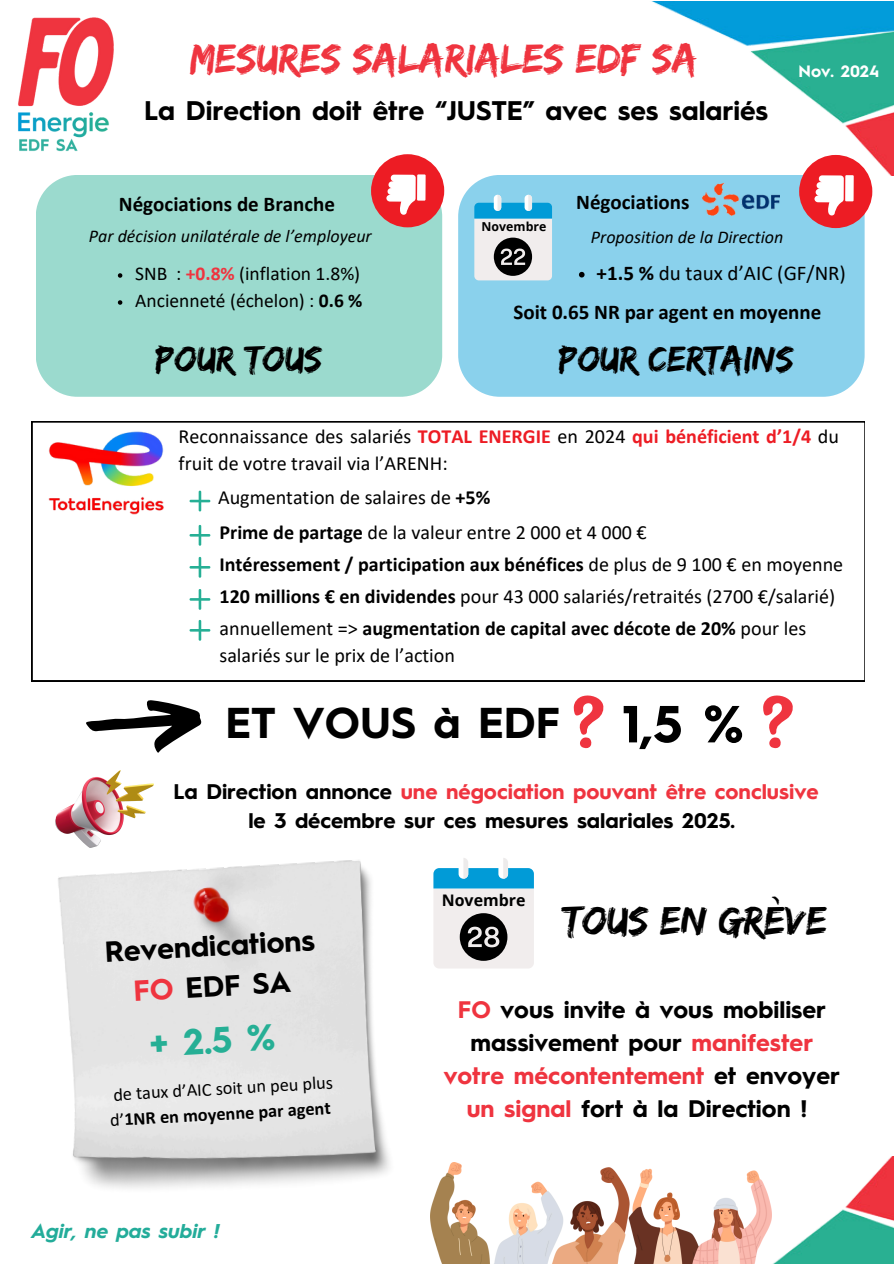
<style>
.page{position:relative;width:894px;height:1264px;background:#fff}
.page>*{position:absolute;margin:0;border:0;box-sizing:border-box;transform-origin:0 0}
.t1{font:700 52.2px "Hurme Geometric Sans 1";color:#000}
.t2{font:700 43.2px "Hurme Geometric Sans 1";color:#000}
.t3{font:42.3px "Edo";color:#ef343f}
.t4{font:41.55px "Edo";color:#000}
.t5{font:37.5px "Edo";color:#000}
.t6{font:700 36.6px "Hurme Geometric Sans 1";color:#26af95}
.t7{font:700 29.1px "Hurme Geometric Sans 1";color:#000}
.t8{font:700 27px "Hurme Geometric Sans 1";color:#000}
.t9{font:700 24px/32.8px "Hurme Geometric Sans 1";color:#000;text-align:center}
.t10{font:700 21.3px/29.2px "Hurme Geometric Sans 1";color:#000;text-align:center}
.t11{font:700 21px "Calibri";color:#000}
.t12{font:21px "Calibri";color:#000}
.t13{font:20.1px/27px "Calibri";color:#000}
.t14{font:700 20.1px "Calibri";color:#000}
.t15{font:italic 700 19.95px "Hurme Geometric Sans 1";color:#23ac9a}
.t16{font:19.5px "Calibri";color:#000}
.t17{font:18.3px/25.5px "Calibri";color:#000}
.t18{font:italic 18px "Calibri";color:#000}
.t19{font:700 16.5px "Hurme Geometric Sans 1";color:#fff}
.t20{font:700 15.9px "Open Sans";color:#000}
.t21{font:700 12.3px "Open Sans";color:#000}
.s1{font-weight:700;color:#ef343f}
.s2{font-weight:700}
.s3{font-weight:700;color:#ed1c24}
.s4{font-weight:400}
.s5{color:#ef343f}
</style>
<div class="page">
<img style="left:374px;top:1px;width:519px;height:175px">
<img style="left:771px;top:1156px;width:122px;height:107px">
<img style="left:55px;top:771px;width:98px;height:76px">
<svg style="left:433px;top:858px;width:100px;height:110px;background:#aac1cb"></svg>
<img style="left:430px;top:1162px;width:341px;height:101px">
<div style="left:458px;top:175px;width:406px;height:222px;background:#8ad1ec"></div>
<div style="left:798px;top:155px;width:74px;height:73px;background:#ed1c24;border-radius:50%"></div>
<svg style="left:814px;top:175px;width:39px;height:40px"></svg>
<img style="left:702px;top:161px;width:77px;height:77px">
<svg style="left:474px;top:195px;width:78px;height:85px;background:#9dbac6"></svg>
<div style="left:36px;top:175px;width:406px;height:222px;background:#9bdace"></div>
<svg style="left:32px;top:421px;width:832px;height:260px"></svg>
<svg style="left:189px;top:490px;width:21px;height:21px"></svg>
<svg style="left:189px;top:525px;width:21px;height:20px"></svg>
<svg style="left:189px;top:557px;width:21px;height:20px"></svg>
<svg style="left:189px;top:589px;width:21px;height:21px"></svg>
<svg style="left:189px;top:620px;width:21px;height:20px"></svg>
<img style="left:34px;top:428px;width:145px;height:87px">
<svg style="left:86px;top:700px;width:115px;height:52px"></svg>
<svg style="left:573px;top:695px;width:30px;height:53px"></svg>
<svg style="left:763px;top:695px;width:30px;height:53px"></svg>
<div style="left:371px;top:154px;width:73px;height:73px;background:#ed1c24;border-radius:50%"></div>
<svg style="left:386px;top:174px;width:39px;height:41px"></svg>
<img style="left:58px;top:860px;width:332px;height:328px">
<img style="left:18px;top:17px;width:96px;height:135px">
<svg style="left:578px;top:272px;width:6px;height:5px"></svg>
<svg style="left:118px;top:273px;width:4px;height:5px"></svg>
<svg style="left:118px;top:300px;width:4px;height:5px"></svg>
<p class="t3" style="left:190px;top:33px;width:508px">MESURES SALARIALES EDF SA</p>
<p class="t8" style="left:144px;top:99px;width:625px">La Direction doit être “JUSTE” avec ses salariés</p>
<p class="t19" style="left:798px;top:65px;width:82px">Nov. 2024</p>
<p class="t11" style="left:119px;top:195px;width:218px">Négociations de Branche</p>
<h1 class="t18" style="left:89px;top:228px;width:284px">Par décision unilatérale de l’employeur</h1>
<p class="t21" style="left:481px;top:218px;width:66px">Novembre</p>
<p class="t11" style="left:576px;top:194px;width:115px">Négociations</p>
<p class="t18" style="left:590px;top:229px;width:194px">Proposition de la Direction</p>
<h2 class="t16" style="left:135px;top:265px;width:226px">SNB : <span class="s1">+0.8%</span> (inflation 1.8%)</h2>
<p class="t16" style="left:135px;top:292px;width:229px">Ancienneté (échelon) : <span class="s2">0.6 %</span></p>
<p class="t12" style="left:596px;top:264px;width:251px"><span class="s2">+1.5 %</span> du taux d’AIC (GF/NR)</p>
<p class="t11" style="left:513px;top:303px;width:309px">Soit 0.65 NR par agent en moyenne</p>
<p class="t5" style="left:155px;top:337px;width:168px">POUR TOUS</p>
<p class="t5" style="left:558px;top:337px;width:236px">POUR CERTAINS</p>
<p class="t13" style="left:179px;top:424px;width:661px">Reconnaissance des salariés <span class="s3">TOTAL ENERGIE</span> en 2024 <span class="s3">qui bénéficient d’1/4</span> du fruit de votre travail via l’ARENH:</p>
<p class="t13" style="left:218px;top:486px;width:274px">Augmentation de salaires de <span class="s2">+5%</span></p>
<p class="t13" style="left:219px;top:520px;width:428px"><span class="s2">Prime de partage</span> de la valeur entre 2 000 et 4 000 €</p>
<p class="t14" style="left:219px;top:555px;width:625px">Intéressement / participation aux bénéfices <span class="s4">de plus de 9 100 € en moyenne</span></p>
<h4 class="t13" style="left:219px;top:584px;width:617px"><span class="s2">120 millions € en dividendes</span> pour 43 000 salariés/retraités (2700 €/salarié)</h4>
<p class="t13" style="left:219px;top:616px;width:588px">annuellement =&gt; <span class="s2">augmentation de capital avec décote de 20%</span> pour les salariés sur le prix de l’action</p>
<p class="t2" style="left:225px;top:705px;width:336px">ET VOUS à EDF</p>
<p class="t1" style="left:621px;top:702px;width:123px">1,5 %</p>
<p class="t10" style="left:173px;top:778px;width:646px">La Direction annonce <span class="s5">une négociation pouvant être conclusive </span>le 3 décembre sur ces mesures salariales 2025.</p>
<p class="t7" style="left:104px;top:939px;width:212px;rotate:-3deg">Revendications</p>
<h6 class="t7" style="left:133px;top:978px;width:159px;rotate:-3deg"><span class="s5">FO</span> EDF SA</h6>
<p class="t6" style="left:149px;top:1028px;width:127px;rotate:-3deg">+ 2.5 %</p>
<p class="t17" style="left:108px;top:1082px;width:226px;rotate:-3deg">de taux d’AIC soit un peu plus d’<span class="s2">1NR en moyenne par agent</span></p>
<p class="t15" style="left:32px;top:1222px;width:189px">Agir, ne pas subir !</p>
<p class="t20" style="left:441px;top:889px;width:85px">Novembre</p>
<p class="t4" style="left:563px;top:896px;width:265px">TOUS EN GRÈVE</p>
<p class="t9" style="left:443px;top:995px;width:397px"><span class="s5">FO</span> vous invite à vous mobiliser massivement pour <span class="s5">manifester votre mécontentement</span> et envoyer <span class="s5">un signal</span> fort à la Direction !</p>
</div>
